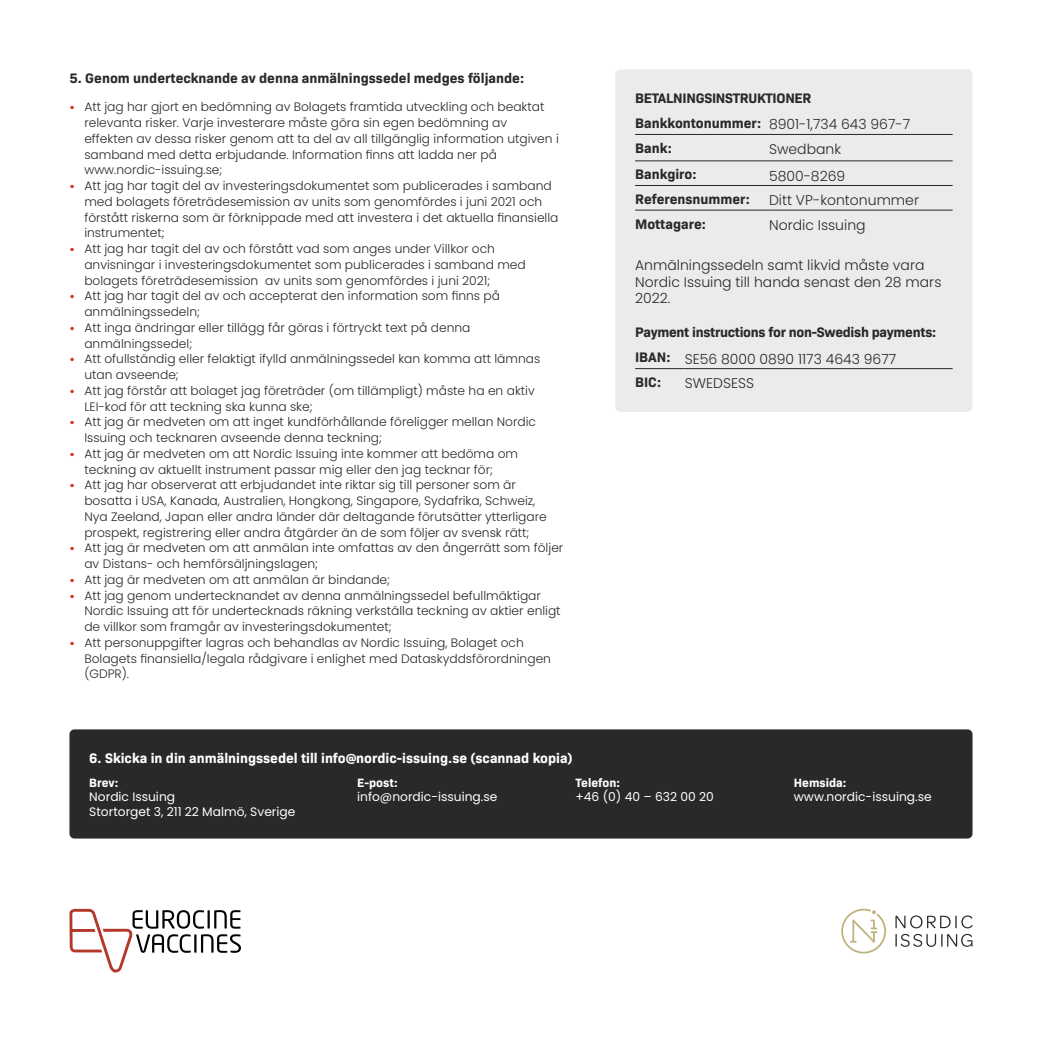
<style>
.page{position:relative;width:1042px;height:1042px;background:#fff}
.page>*{position:absolute;margin:0;border:0;box-sizing:border-box;transform-origin:0 0}
.t1{font:300 14px/16.8px "Poppins";color:#292929}
.t2{font:700 14px "Bio Sans";color:#292929}
.t3{font:700 14px "Bio Sans";color:#fff}
.t4{font:700 14px "Bio Sans";letter-spacing:-.02em;color:#292929}
.t5{font:300 12.25px/15.8px "Poppins";color:#292929}
.t6{font:12.25px/14.7px "Poppins";color:#fff}
.t7{font:700 12.25px "Bio Sans";color:#fff}
.s1{font-weight:800;font-size:10.5px;color:#d43312}
.s2{font-family:"Bio Sans";font-weight:700}
</style>
<div class="page">
<div style="left:69px;top:729px;width:903px;height:109px;background:#292929;border-radius:5px"></div>
<div style="left:615px;top:69px;width:357px;height:343px;background:#ebebeb;border-radius:5px"></div>
<hr style="left:635px;top:134px;width:134px;height:1px;background:#292929">
<hr style="left:769px;top:134px;width:183px;height:1px;background:#292929">
<hr style="left:635px;top:161px;width:134px;height:1px;background:#292929">
<hr style="left:769px;top:161px;width:183px;height:1px;background:#292929">
<hr style="left:635px;top:185px;width:134px;height:1px;background:#292929">
<hr style="left:769px;top:185px;width:183px;height:1px;background:#292929">
<hr style="left:635px;top:210px;width:134px;height:1px;background:#292929">
<hr style="left:769px;top:210px;width:183px;height:1px;background:#292929">
<hr style="left:635px;top:368px;width:50px;height:1px;background:#292929">
<hr style="left:685px;top:368px;width:267px;height:1px;background:#292929">
<svg style="left:841px;top:909px;width:45px;height:44px"></svg>
<svg style="left:895px;top:934px;width:77px;height:13px"></svg>
<svg style="left:895px;top:915px;width:77px;height:13px"></svg>
<svg style="left:69px;top:909px;width:172px;height:63px"></svg>
<p class="t2" style="left:69px;top:67px;width:456px">5. Genom undertecknande av denna anmälningssedel medges följande:</p>
<p class="t5" style="left:84px;top:99px;width:476px;text-indent:-15px"><span class="s1">•</span> Att jag har gjort en bedömning av Bolagets framtida utveckling och beaktat relevanta risker. Varje investerare måste göra sin egen bedömning av effekten av dessa risker genom att ta del av all tillgänglig information utgiven i samband med detta erbjudande. Information finns att ladda ner på www.nordic-issuing.se;</p>
<p class="t5" style="left:84px;top:178px;width:476px;text-indent:-15px"><span class="s1">•</span> Att jag har tagit del av investeringsdokumentet som publicerades i samband med bolagets företrädesemission av units som genomfördes i juni 2021 och förstått riskerna som är förknippade med att investera i det aktuella finansiella instrumentet;</p>
<p class="t5" style="left:84px;top:241px;width:443px;text-indent:-15px"><span class="s1">•</span> Att jag har tagit del av och förstått vad som anges under Villkor och anvisningar i investeringsdokumentet som publicerades i samband med bolagets företrädesemission av units som genomfördes i juni 2021;</p>
<p class="t5" style="left:84px;top:288px;width:417px;text-indent:-15px"><span class="s1">•</span> Att jag har tagit del av och accepterat den information som finns på anmälningssedeln;</p>
<p class="t5" style="left:84px;top:320px;width:388px;text-indent:-15px"><span class="s1">•</span> Att inga ändringar eller tillägg får göras i förtryckt text på denna anmälningssedel;</p>
<p class="t5" style="left:84px;top:351px;width:457px;text-indent:-15px"><span class="s1">•</span> Att ofullständig eller felaktigt ifylld anmälningssedel kan komma att lämnas utan avseende;</p>
<p class="t5" style="left:84px;top:383px;width:452px;text-indent:-15px"><span class="s1">•</span> Att jag förstår att bolaget jag företräder (om tillämpligt) måste ha en aktiv<br>LEI-kod för att teckning ska kunna ske;</p>
<p class="t5" style="left:84px;top:414px;width:453px;text-indent:-15px"><span class="s1">•</span> Att jag är medveten om att inget kundförhållande föreligger mellan Nordic<br>Issuing och tecknaren avseende denna teckning;</p>
<p class="t5" style="left:84px;top:446px;width:435px;text-indent:-15px"><span class="s1">•</span> Att jag är medveten om att Nordic Issuing inte kommer att bedöma om teckning av aktuellt instrument passar mig eller den jag tecknar för;</p>
<p class="t5" style="left:84px;top:477px;width:464px;text-indent:-15px"><span class="s1">•</span> Att jag har observerat att erbjudandet inte riktar sig till personer som är bosatta i USA, Kanada, Australien, Hongkong, Singapore, Sydafrika, Schweiz, Nya Zeeland, Japan eller andra länder där deltagande förutsätter ytterligare prospekt, registrering eller andra åtgärder än de som följer av svensk rätt;</p>
<p class="t5" style="left:84px;top:540px;width:480px;text-indent:-15px"><span class="s1">•</span> Att jag är medveten om att anmälan inte omfattas av den ångerrätt som följer av Distans- och hemförsäljningslagen;</p>
<p class="t5" style="left:69px;top:572px;width:322px"><span class="s1">•</span> Att jag är medveten om att anmälan är bindande;</p>
<p class="t5" style="left:84px;top:587px;width:478px;text-indent:-15px"><span class="s1">•</span> Att jag genom undertecknandet av denna anmälningssedel befullmäktigar<br>Nordic Issuing att för undertecknads räkning verkställa teckning av aktier enligt de villkor som framgår av investeringsdokumentet;</p>
<p class="t5" style="left:84px;top:635px;width:468px;text-indent:-15px"><span class="s1">•</span> Att personuppgifter lagras och behandlas av Nordic Issuing, Bolaget och<br>Bolagets finansiella/legala rådgivare i enlighet med Dataskyddsförordningen (GDPR).</p>
<p class="t4" style="left:635px;top:87px;width:178px">BETALNINGSINSTRUKTIONER</p>
<p class="t1" style="left:635px;top:116px;width:277px"><span class="s2">Bankkontonummer:</span> 8901-1,734 643 967-7</p>
<p class="t2" style="left:635px;top:137px;width:38px">Bank:</p>
<p class="t1" style="left:769px;top:141px;width:74px">Swedbank</p>
<p class="t2" style="left:635px;top:164px;width:63px">Bankgiro:</p>
<p class="t1" style="left:769px;top:167px;width:78px">5800-8269</p>
<p class="t2" style="left:635px;top:188px;width:116px">Referensnummer:</p>
<p class="t1" style="left:769px;top:192px;width:151px">Ditt VP-kontonummer</p>
<p class="t2" style="left:635px;top:213px;width:72px">Mottagare:</p>
<p class="t1" style="left:769px;top:217px;width:98px">Nordic Issuing</p>
<p class="t1" style="left:635px;top:256px;width:308px">Anmälningssedeln samt likvid måste vara<br>Nordic Issuing till handa senast den 28 mars<br>2022.</p>
<p class="t4" style="left:635px;top:321px;width:303px">Payment instructions for non-Swedish payments:</p>
<p class="t1" style="left:635px;top:350px;width:263px"><span class="s2">IBAN:</span> SE56 8000 0890 1173 4643 9677</p>
<p class="t2" style="left:635px;top:371px;width:28px">BIC:</p>
<p class="t1" style="left:685px;top:375px;width:71px">SWEDSESS</p>
<p class="t3" style="left:89px;top:747px;width:485px">6. Skicka in din anmälningssedel till info@nordic-issuing.se (scannad kopia)</p>
<p class="t7" style="left:89px;top:773px;width:31px">Brev:</p>
<p class="t6" style="left:89px;top:789px;width:208px">Nordic Issuing<br>Stortorget 3, 211 22 Malmö, Sverige</p>
<p class="t7" style="left:575px;top:773px;width:46px">Telefon:</p>
<p class="t6" style="left:575px;top:789px;width:140px">+46 (0) 40 – 632 00 20</p>
<p class="t7" style="left:357px;top:773px;width:42px">E-post:</p>
<p class="t6" style="left:357px;top:789px;width:142px">info@nordic-issuing.se</p>
<p class="t7" style="left:794px;top:773px;width:54px">Hemsida:</p>
<p class="t6" style="left:794px;top:789px;width:139px">www.nordic-issuing.se</p>
</div>
